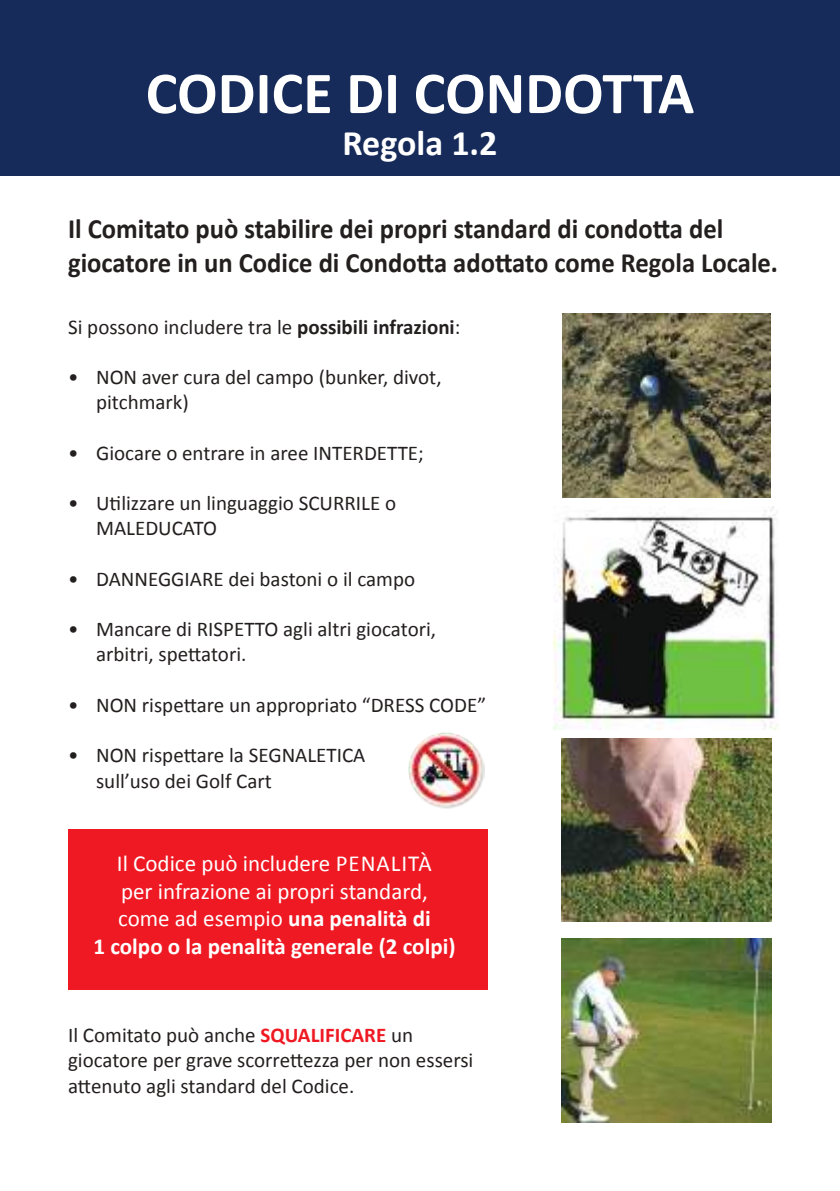
<style>
.page{position:relative;width:840px;height:1191px;background:#fff}
.page>*{position:absolute;margin:0;border:0;box-sizing:border-box;transform-origin:0 0}
.t1{font:700 60px "Calibri";color:#fff}
.t2{font:700 36px "Calibri";color:#fff}
.t3{font:700 28px/33.6px "Calibri";color:#241f1f;scale:.95 1}
.t4{font:23px/27.6px "Calibri";color:#fff;text-align:center}
.t5{font:21px/25.2px "Calibri";color:#241f1f}
.s1{font-weight:700}
.s2{font-weight:700;color:#ef1923}
</style>
<div class="page">
<img style="left:553px;top:506px;width:225px;height:223px">
<div style="left:0;top:0;width:839px;height:176px;background:#162b59"></div>
<img style="left:408px;top:732px;width:76px;height:76px">
<img style="left:561px;top:938px;width:210px;height:185px">
<img style="left:562px;top:314px;width:208px;height:184px">
<img style="left:561px;top:738px;width:210px;height:183px">
<div style="left:68px;top:829px;width:420px;height:160px;background:#ef1923"></div>
<h1 class="t1" style="left:146px;top:55px;width:549px">CODICE DI CONDOTTA</h1>
<h2 class="t2" style="left:342px;top:120px;width:156px">Regola 1.2</h2>
<h3 class="t3" style="left:68px;top:212px;width:748px">Il Comitato può stabilire dei propri standard di condotta del giocatore in un Codice di Condotta adottato come Regola Locale.</h3>
<p class="t5" style="left:68px;top:314px;width:393px">Si possono includere tra le <span class="s1">possibili infrazioni</span>:</p>
<p class="t5" style="left:96px;top:365px;width:347px;text-indent:-28px">• NON aver cura del campo (bunker, divot, pitchmark)</p>
<p class="t5" style="left:68px;top:440px;width:357px">• Giocare o entrare in aree INTERDETTE;</p>
<p class="t5" style="left:96px;top:491px;width:301px;text-indent:-28px">• Utilizzare un linguaggio SCURRILE o<br>MALEDUCATO</p>
<p class="t5" style="left:68px;top:566px;width:348px">• DANNEGGIARE dei bastoni o il campo</p>
<p class="t5" style="left:96px;top:617px;width:341px;text-indent:-28px">• Mancare di RISPETTO agli altri giocatori, arbitri, spettatori.</p>
<p class="t5" style="left:68px;top:692px;width:419px">• NON rispettare un appropriato “DRESS CODE”</p>
<p class="t5" style="left:96px;top:743px;width:271px;text-indent:-28px">• NON rispettare la SEGNALETICA sull’uso dei Golf Cart</p>
<p class="t4" style="left:93px;top:849px;width:363px">Il Codice può includere PENALITÀ<br>per infrazione ai propri standard, come ad esempio <span class="s1">una penalità di<br>1 colpo o la penalità generale (2 colpi)</span></p>
<p class="t5" style="left:68px;top:1022px;width:406px">Il Comitato può anche <span class="s2">SQUALIFICARE</span> un giocatore per grave scorrettezza per non essersi attenuto agli standard del Codice.</p>
</div>
